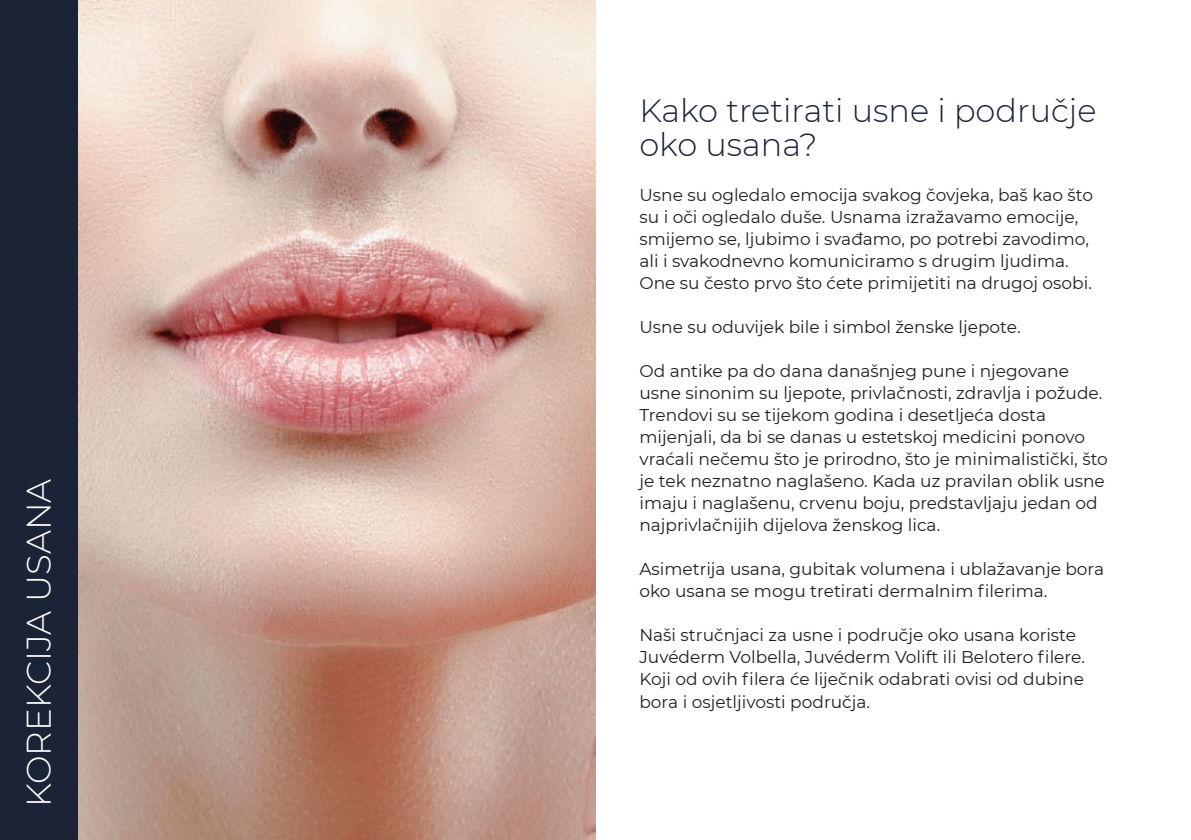
<style>
.page{position:relative;width:1191px;height:840px;background:#fff}
.page>*{position:absolute;margin:0;border:0;box-sizing:border-box;transform-origin:0 0}
.t1{font:300 34px "Montserrat";color:#fff}
.t2{font:300 32px/34px "Montserrat";color:#1b2337}
.t3{font:17px/22px "Montserrat";color:#231f20}
</style>
<div class="page">
<img style="left:77px;top:0;width:518px;height:839px">
<div style="left:0;top:0;width:77px;height:839px;background:#1b2337"></div>
<h1 class="t1" style="left:16px;top:806px;width:330px;rotate:-90deg">KOREKCIJA USANA</h1>
<h2 class="t2" style="left:639px;top:93px;width:458px">Kako tretirati usne i područje oko usana?</h2>
<p class="t3" style="left:639px;top:183px;width:455px">Usne su ogledalo emocija svakog čovjeka, baš kao što su i oči ogledalo duše. Usnama izražavamo emocije, smijemo se, ljubimo i svađamo, po potrebi zavodimo, ali i svakodnevno komuniciramo s drugim ljudima.<br>One su često prvo što ćete primijetiti na drugoj osobi.</p>
<p class="t3" style="left:639px;top:315px;width:383px">Usne su oduvijek bile i simbol ženske ljepote.</p>
<p class="t3" style="left:639px;top:359px;width:470px">Od antike pa do dana današnjeg pune i njegovane usne sinonim su ljepote, privlačnosti, zdravlja i požude.<br>Trendovi su se tijekom godina i desetljeća dosta mijenjali, da bi se danas u estetskoj medicini ponovo vraćali nečemu što je prirodno, što je minimalistički, što je tek neznatno naglašeno. Kada uz pravilan oblik usne imaju i naglašenu, crvenu boju, predstavljaju jedan od najprivlačnijih dijelova ženskog lica.</p>
<p class="t3" style="left:639px;top:557px;width:466px">Asimetrija usana, gubitak volumena i ublažavanje bora oko usana se mogu tretirati dermalnim filerima.</p>
<p class="t3" style="left:639px;top:623px;width:447px">Naši stručnjaci za usne i područje oko usana koriste Juvéderm Volbella, Juvéderm Volift ili Belotero filere.<br>Koji od ovih filera će liječnik odabrati ovisi od dubine bora i osjetljivosti područja.</p>
</div>
